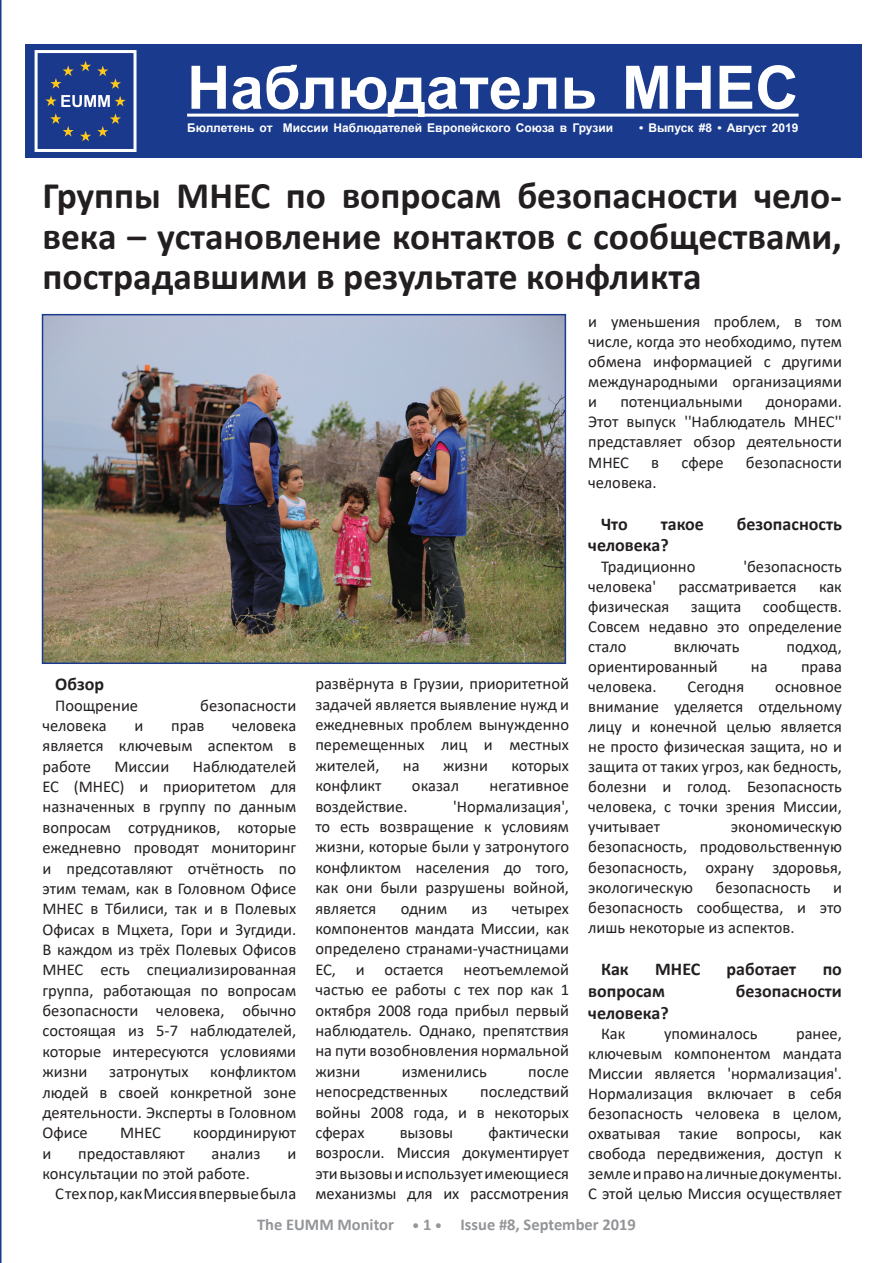
<style>
.page{position:relative;width:893px;height:1263px;background:#fff}
.page>*{position:absolute;margin:0;border:0;box-sizing:border-box;transform-origin:0 0}
.t1{font:700 60px "Arial";color:#fff}
.t2{font:700 37.5px/40.5px "Calibri";color:#231f20;text-align:justify}
.t3{font:700 18px "Calibri";color:#231f20}
.t4{font:16.5px/20.4px "Calibri";color:#231f20;text-align:justify}
.t5{font:700 16.5px "Calibri";color:#939598}
.t6{font:700 12px "Arial";color:#fff}
.s1{font-size:13.5px}
</style>
<div class="page">
<div style="left:26px;top:44px;width:836px;height:114px;background:#193a8d"></div>
<svg style="left:34px;top:50px;width:103px;height:102px"></svg>
<hr style="left:187px;top:114px;width:612px;height:3px;background:#fff">
<img style="left:44px;top:316px;width:520px;height:346px">
<hr style="left:0;top:0;width:2px;height:1263px;background:#193a8d">
<h1 class="t1" style="left:187px;top:45px;width:613px">Наблюдатель МНЕС</h1>
<p class="t6" style="left:187px;top:119px;width:427px">Бюллетень от Миссии Наблюдателей Европейского Союза в Грузии</p>
<p class="t6" style="left:639px;top:119px;width:161px">• Выпуск #8 • Август 2019</p>
<h2 class="t2" style="left:43px;top:175px;width:801px">Группы МНЕС по вопросам безопасности чело&shy;века – установление контактов с сообществами, пострадавшими в результате конфликта</h2>
<p class="t4" style="left:588px;top:311px;width:255px">и уменьшения проблем, в том числе, когда это необходимо, путем обмена информацией с другими международными организациями и</p>
<p class="t4" style="left:588px;top:391px;width:255px;text-indent:178px">донорами.<br>Этот выпуск ''Наблюдатель МНЕС'' представляет обзор деятельности МНЕС</p>
<p class="t4" style="left:620px;top:391px;width:124px">потенциальными</p>
<p class="t4" style="left:651px;top:451px;width:9px">в</p>
<p class="t4" style="left:681px;top:451px;width:44px">сфере</p>
<p class="t4" style="left:746px;top:451px;width:97px">безопасности</p>
<p class="t4" style="left:588px;top:471px;width:70px">человека.</p>
<p class="t3" style="left:601px;top:511px;width:28px">Что</p>
<p class="t3" style="left:661px;top:511px;width:45px">такое</p>
<p class="t3" style="left:737px;top:511px;width:106px">безопасность</p>
<p class="t3" style="left:588px;top:533px;width:82px">человека?</p>
<p class="t4" style="left:601px;top:555px;width:96px">Традиционно</p>
<p class="t4" style="left:743px;top:555px;width:100px">'безопасность</p>
<p class="t4" style="left:588px;top:575px;width:69px">человека'</p>
<p class="t4" style="left:678px;top:575px;width:120px">рассматривается</p>
<p class="t4" style="left:819px;top:575px;width:24px">как</p>
<p class="t4" style="left:588px;top:596px;width:83px">физическая</p>
<p class="t4" style="left:691px;top:596px;width:52px">защита</p>
<p class="t4" style="left:588px;top:596px;width:255px;text-indent:175px">сообществ.<br>Совсем недавно это определение стало</p>
<p class="t4" style="left:674px;top:636px;width:67px">включать</p>
<p class="t4" style="left:787px;top:636px;width:57px">подход,</p>
<p class="t4" style="left:588px;top:656px;width:131px">ориентированный</p>
<p class="t4" style="left:751px;top:656px;width:18px">на</p>
<p class="t4" style="left:801px;top:656px;width:42px">права</p>
<p class="t4" style="left:588px;top:676px;width:70px">человека.</p>
<p class="t4" style="left:688px;top:676px;width:58px">Сегодня</p>
<p class="t3" style="left:55px;top:671px;width:50px">Обзор</p>
<p class="t4" style="left:55px;top:694px;width:84px">Поощрение</p>
<p class="t4" style="left:200px;top:694px;width:97px">безопасности</p>
<p class="t4" style="left:43px;top:715px;width:66px">человека</p>
<p class="t4" style="left:135px;top:715px;width:10px">и</p>
<p class="t4" style="left:171px;top:715px;width:35px">прав</p>
<p class="t4" style="left:315px;top:673px;width:255px">развёрнута в Грузии, приоритетной задачей является выявление нужд и ежедневных проблем вынужденно перемещенных лиц и местных жителей,</p>
<p class="t4" style="left:588px;top:676px;width:255px;text-indent:187px">основное внимание уделяется отдельному лицу и конечной целью является не просто физическая защита, но и защита от таких угроз, как бедность, болезни и голод. Безопасность человека, с точки зрения Миссии, учитывает</p>
<p class="t4" style="left:43px;top:715px;width:255px;text-indent:189px">человека является ключевым аспектом в работе</p>
<p class="t4" style="left:43px;top:756px;width:255px;text-indent:150px">Наблюдателей ЕС (МНЕС) и приоритетом для назначенных в группу по данным вопросам сотрудников, которые ежедневно проводят мониторинг и предсотавляют отчётность по этим темам, как в Головном Офисе МНЕС в Тбилиси, так и в Полевых Офисах в Мцхета, Гори и Зугдиди.<br>В каждом из трёх Полевых Офисов МНЕС есть специализированная группа, работающая по вопросам безопасности человека, обычно состоящая из 5-7 наблюдателей, которые интересуются условиями жизни</p>
<p class="t4" style="left:115px;top:756px;width:56px">Миссии</p>
<p class="t4" style="left:403px;top:755px;width:18px">на</p>
<p class="t4" style="left:443px;top:755px;width:47px">жизни</p>
<p class="t4" style="left:511px;top:755px;width:59px">которых</p>
<p class="t4" style="left:315px;top:775px;width:68px">конфликт</p>
<p class="t4" style="left:412px;top:775px;width:49px">оказал</p>
<p class="t4" style="left:490px;top:775px;width:81px">негативное</p>
<p class="t4" style="left:315px;top:795px;width:94px">воздействие.</p>
<p class="t4" style="left:315px;top:795px;width:255px;text-indent:138px">'Нормализация', то есть возвращение к условиям жизни, которые были у затронутого конфликтом населения до того, как они были разрушены войной, является</p>
<p class="t4" style="left:588px;top:816px;width:255px;text-indent:143px">экономическую безопасность, продовольственную безопасность, охрану здоровья, экологическую</p>
<p class="t4" style="left:716px;top:876px;width:96px">безопасность</p>
<p class="t4" style="left:588px;top:877px;width:255px;text-indent:245px">и безопасность сообщества, и это лишь некоторые из аспектов.</p>
<p class="t3" style="left:601px;top:956px;width:29px">Как</p>
<p class="t3" style="left:655px;top:956px;width:46px">МНЕС</p>
<p class="t3" style="left:727px;top:956px;width:71px">работает</p>
<p class="t3" style="left:823px;top:956px;width:21px">по</p>
<p class="t3" style="left:588px;top:978px;width:78px">вопросам</p>
<p class="t3" style="left:736px;top:978px;width:108px">безопасности</p>
<p class="t3" style="left:588px;top:1000px;width:82px">человека?</p>
<p class="t4" style="left:601px;top:1022px;width:26px">Как</p>
<p class="t4" style="left:664px;top:1022px;width:95px">упоминалось</p>
<p class="t4" style="left:315px;top:897px;width:255px;text-indent:196px">четырех компонентов мандата Миссии, как определено странами-участницами ЕС, и остается неотъемлемой частью ее работы с тех пор как 1 октября 2008 года прибыл первый наблюдатель. Однако, препятствия на пути возобновления нормальной жизни</p>
<p class="t4" style="left:401px;top:897px;width:48px">одним</p>
<p class="t4" style="left:472px;top:897px;width:17px">из</p>
<p class="t4" style="left:588px;top:1023px;width:255px;text-indent:208px">ранее, ключевым компонентом мандата Миссии является 'нормализация'.<br>Нормализация включает в себя безопасность человека в целом, охватывая такие вопросы, как свобода передвижения, доступ к земле и право на личные документы.<br>С этой целью Миссия осуществляет</p>
<p class="t5" style="left:257px;top:1213px;width:380px">The EUMM Monitor <span class="s1">•</span> 1 <span class="s1">•</span> Issue #8, September 2019</p>
<p class="t4" style="left:43px;top:1061px;width:255px;text-indent:168px">конфликтом людей в своей конкретной зоне деятельности. Эксперты в Головном Офисе</p>
<p class="t4" style="left:402px;top:1061px;width:87px">изменились</p>
<p class="t4" style="left:528px;top:1061px;width:42px">после</p>
<p class="t4" style="left:315px;top:1081px;width:134px">непосредственных</p>
<p class="t4" style="left:109px;top:1061px;width:81px">затронутых</p>
<p class="t4" style="left:315px;top:1081px;width:255px;text-indent:165px">последствий войны 2008 года, и в некоторых сферах</p>
<p class="t4" style="left:315px;top:1122px;width:255px;text-indent:173px">фактически возросли. Миссия документирует эти вызовы и использует имеющиеся механизмы для их рассмотрения</p>
<p class="t4" style="left:120px;top:1122px;width:42px">МНЕС</p>
<p class="t4" style="left:193px;top:1122px;width:105px">координируют</p>
<p class="t4" style="left:400px;top:1122px;width:55px">вызовы</p>
<p class="t4" style="left:43px;top:1142px;width:10px">и</p>
<p class="t4" style="left:78px;top:1142px;width:108px">предоставляют</p>
<p class="t4" style="left:212px;top:1142px;width:50px">анализ</p>
<p class="t4" style="left:287px;top:1142px;width:10px">и</p>
<p class="t4" style="left:55px;top:1163px;width:242px;text-indent:-13px">консультации по этой работе.<br>С тех пор, как Миссия впервые была</p>
</div>
